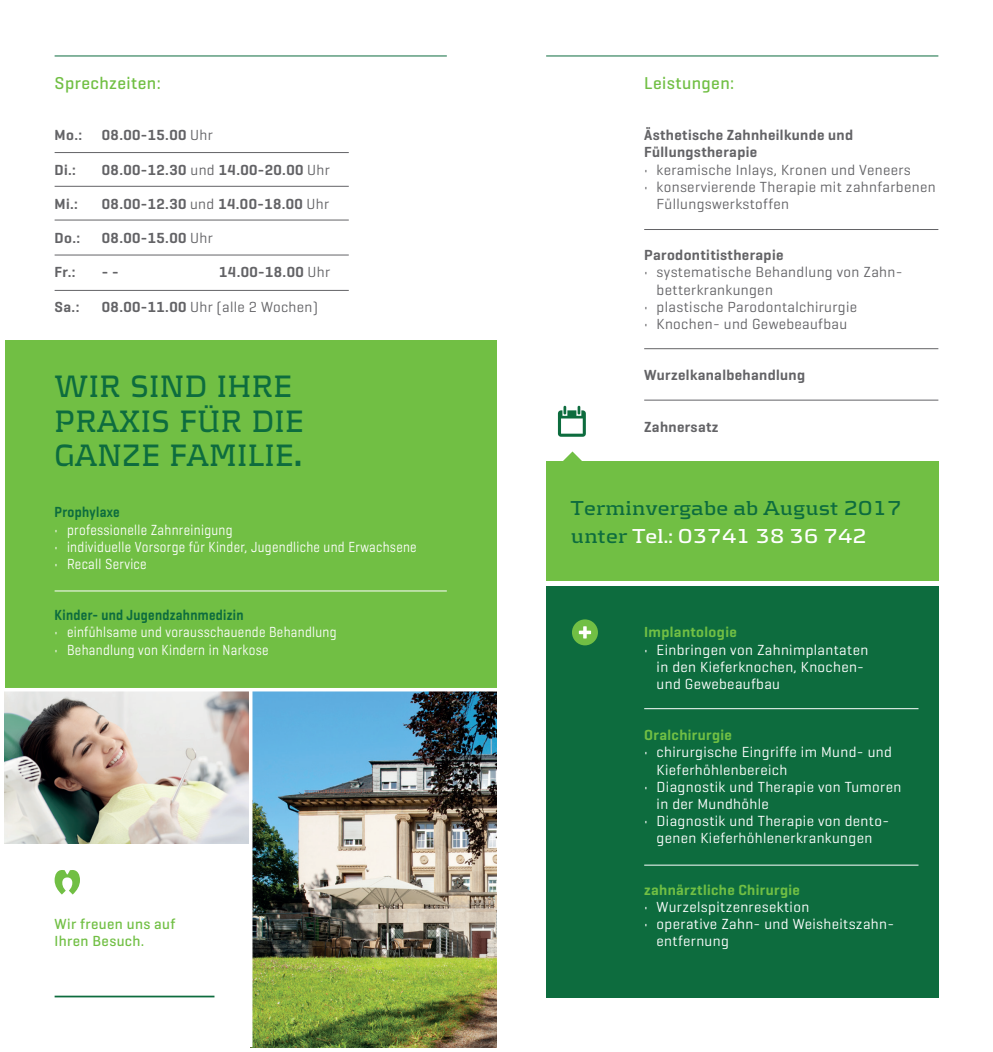
<style>
.page{position:relative;width:993px;height:1052px;background:#fff}
.page>*{position:absolute;margin:0;border:0;box-sizing:border-box;transform-origin:0 0}
.t1{font:700 32.2px/34.3px "Kontrapunkt";letter-spacing:.015em;color:#0d6c3e;scale:.88 1}
.t2{font:700 21px/28px "Kontrapunkt";letter-spacing:.01em;color:#0d6c3e}
.t3{font:500 17.5px "Geogrotesque";letter-spacing:.025em;color:#71bf44}
.t4{font:14.88px/17.2px "Geogrotesque";letter-spacing:.025em;color:#fff}
.t5{font:14.88px/17.2px "Geogrotesque";letter-spacing:.025em;color:#636366}
.t6{font:600 14.88px/17.2px "Geogrotesque";letter-spacing:.025em;color:#636366}
.t7{font:14.88px "Geogrotesque";letter-spacing:.025em;color:#fff;scale:.88 1}
.t8{font:600 14.88px "Geogrotesque";letter-spacing:.025em;color:#71bf44}
.t9{font:600 14.88px "Geogrotesque";letter-spacing:.025em;color:#0d6c3e;scale:.88 1}
.t10{font:500 14.88px "Geogrotesque";letter-spacing:.025em;color:#71bf44}
.s1{font-weight:400}
.s2{font-weight:600}
.s3{font-size:46.02px}
.s4{color:#fff}
</style>
<div class="page">
<div style="left:546px;top:586px;width:392px;height:411px;background:#0d6c3e"></div>
<div style="left:5px;top:340px;width:491px;height:349px;background:#71bf44"></div>
<hr style="left:546px;top:56px;width:392px;height:1px;background:#0d6c3e">
<hr style="left:55px;top:56px;width:391px;height:1px;background:#0d6c3e">
<hr style="left:55px;top:995px;width:159px;height:2px;background:#0d6c3e">
<hr style="left:644px;top:229px;width:294px;height:1px;background:#636366">
<hr style="left:644px;top:348px;width:294px;height:1px;background:#636366">
<hr style="left:644px;top:400px;width:294px;height:1px;background:#636366">
<hr style="left:55px;top:152px;width:293px;height:1px;background:#636366">
<hr style="left:55px;top:186px;width:293px;height:1px;background:#636366">
<hr style="left:55px;top:220px;width:293px;height:1px;background:#636366">
<hr style="left:55px;top:255px;width:293px;height:1px;background:#636366">
<hr style="left:55px;top:290px;width:293px;height:1px;background:#636366">
<hr style="left:55px;top:590px;width:391px;height:1px;background:#fff">
<hr style="left:644px;top:865px;width:274px;height:1px;background:#fff">
<hr style="left:644px;top:708px;width:274px;height:1px;background:#fff">
<img style="left:252px;top:691px;width:244px;height:356px">
<img style="left:5px;top:691px;width:244px;height:152px">
<div style="left:546px;top:461px;width:392px;height:120px;background:#71bf44"></div>
<svg style="left:557px;top:406px;width:28px;height:31px"></svg>
<svg style="left:563px;top:451px;width:18px;height:10px"></svg>
<hr style="left:0;top:688px;width:509px;height:3px;background:#fff">
<svg style="left:55px;top:870px;width:25px;height:24px"></svg>
<div style="left:571px;top:619px;width:26px;height:26px;background:#71bf44;border-radius:50%"></div>
<svg style="left:578px;top:626px;width:13px;height:12px"></svg>
<p class="t3" style="left:55px;top:72px;width:108px">Sprechzeiten:</p>
<p class="t6" style="left:55px;top:126px;width:29px">Mo.:</p>
<p class="t6" style="left:102px;top:126px;width:112px">08.00-15.00 <span class="s1">Uhr</span></p>
<p class="t6" style="left:55px;top:161px;width:23px">Di.:</p>
<p class="t6" style="left:102px;top:161px;width:229px">08.00-12.30 <span class="s1">und</span> 14.00-20.00 <span class="s1">Uhr</span></p>
<p class="t6" style="left:55px;top:195px;width:25px">Mi.:</p>
<p class="t6" style="left:102px;top:195px;width:229px">08.00-12.30 <span class="s1">und</span> 14.00-18.00 <span class="s1">Uhr</span></p>
<p class="t6" style="left:55px;top:229px;width:27px">Do.:</p>
<p class="t6" style="left:102px;top:229px;width:112px">08.00-15.00 <span class="s1">Uhr</span></p>
<p class="t6" style="left:55px;top:264px;width:22px">Fr.:</p>
<p class="t6" style="left:102px;top:264px;width:18px">- -</p>
<p class="t6" style="left:219px;top:264px;width:112px">14.00-18.00 <span class="s1">Uhr</span></p>
<p class="t6" style="left:55px;top:298px;width:26px">Sa.:</p>
<p class="t5" style="left:102px;top:298px;width:218px"><span class="s2">08.00-11.00</span> Uhr (alle 2 Wochen)</p>
<p class="t1" style="left:55px;top:369px;width:284px">WIR SIND IHRE<br>PRAXIS FÜR DIE</p>
<p class="t1" style="left:55px;top:437px;width:283px">GANZE FAMILIE<span class="s3">.</span></p>
<p class="t9" style="left:55px;top:503px;width:75px">Prophylaxe</p>
<p class="t7" style="left:55px;top:520px;width:204px">• professionelle Zahnreinigung</p>
<p class="t7" style="left:55px;top:537px;width:413px">• individuelle Vorsorge für Kinder, Jugendliche und Erwachsene</p>
<p class="t7" style="left:55px;top:554px;width:106px">• Recall Service</p>
<p class="t9" style="left:55px;top:606px;width:216px">Kinder- und Jugendzahnmedizin</p>
<p class="t7" style="left:55px;top:623px;width:322px">• einfühlsame und vorausschauende Behandlung</p>
<p class="t7" style="left:55px;top:640px;width:244px">• Behandlung von Kindern in Narkose</p>
<p class="t10" style="left:55px;top:914px;width:122px">Wir freuen uns auf</p>
<p class="t10" style="left:55px;top:931px;width:91px">Ihren Besuch.</p>
<p class="t3" style="left:644px;top:72px;width:92px">Leistungen:</p>
<p class="t6" style="left:644px;top:126px;width:210px">Ästhetische Zahnheilkunde und<br>Füllungstherapie</p>
<p class="t5" style="left:644px;top:160px;width:268px">• keramische Inlays, Kronen und Veneers</p>
<p class="t5" style="left:656px;top:178px;width:280px;text-indent:-12px">• konservierende Therapie mit zahnfarbenen<br>Füllungswerkstoffen</p>
<p class="t6" style="left:644px;top:246px;width:141px">Parodontitistherapie</p>
<p class="t5" style="left:656px;top:263px;width:247px;text-indent:-12px">• systematische Behandlung von Zahn&shy;betterkrankungen</p>
<p class="t5" style="left:644px;top:298px;width:214px">• plastische Parodontalchirurgie</p>
<p class="t5" style="left:644px;top:315px;width:204px">• Knochen- und Gewebeaufbau</p>
<p class="t6" style="left:644px;top:366px;width:162px">Wurzelkanalbehandlung</p>
<p class="t6" style="left:644px;top:418px;width:76px">Zahnersatz</p>
<p class="t2" style="left:570px;top:494px;width:332px">Terminvergabe ab August 2017 unter <span class="s4">Tel.: 03741 38 36 742</span></p>
<p class="t8" style="left:644px;top:623px;width:94px">Implantologie</p>
<p class="t4" style="left:656px;top:640px;width:213px;text-indent:-12px">• Einbringen von Zahnimplantaten in den Kieferknochen, Knochen&shy;und Gewebeaufbau</p>
<p class="t8" style="left:644px;top:726px;width:89px">Oralchirurgie</p>
<p class="t4" style="left:656px;top:743px;width:237px;text-indent:-12px">• chirurgische Eingriffe im Mund- und<br>Kieferhöhlenbereich</p>
<p class="t4" style="left:656px;top:777px;width:246px;text-indent:-12px">• Diagnostik und Therapie von Tumoren in der Mundhöhle</p>
<p class="t4" style="left:644px;top:812px;width:246px;text-align:center">• Diagnostik und Therapie von dento&shy;genen Kieferhöhlenerkrankungen</p>
<p class="t8" style="left:644px;top:880px;width:157px">zahnärztliche Chirurgie</p>
<p class="t4" style="left:644px;top:897px;width:166px">• Wurzelspitzenresektion</p>
<p class="t4" style="left:656px;top:914px;width:239px;text-indent:-12px">• operative Zahn- und Weisheitszahn&shy;entfernung</p>
</div>
